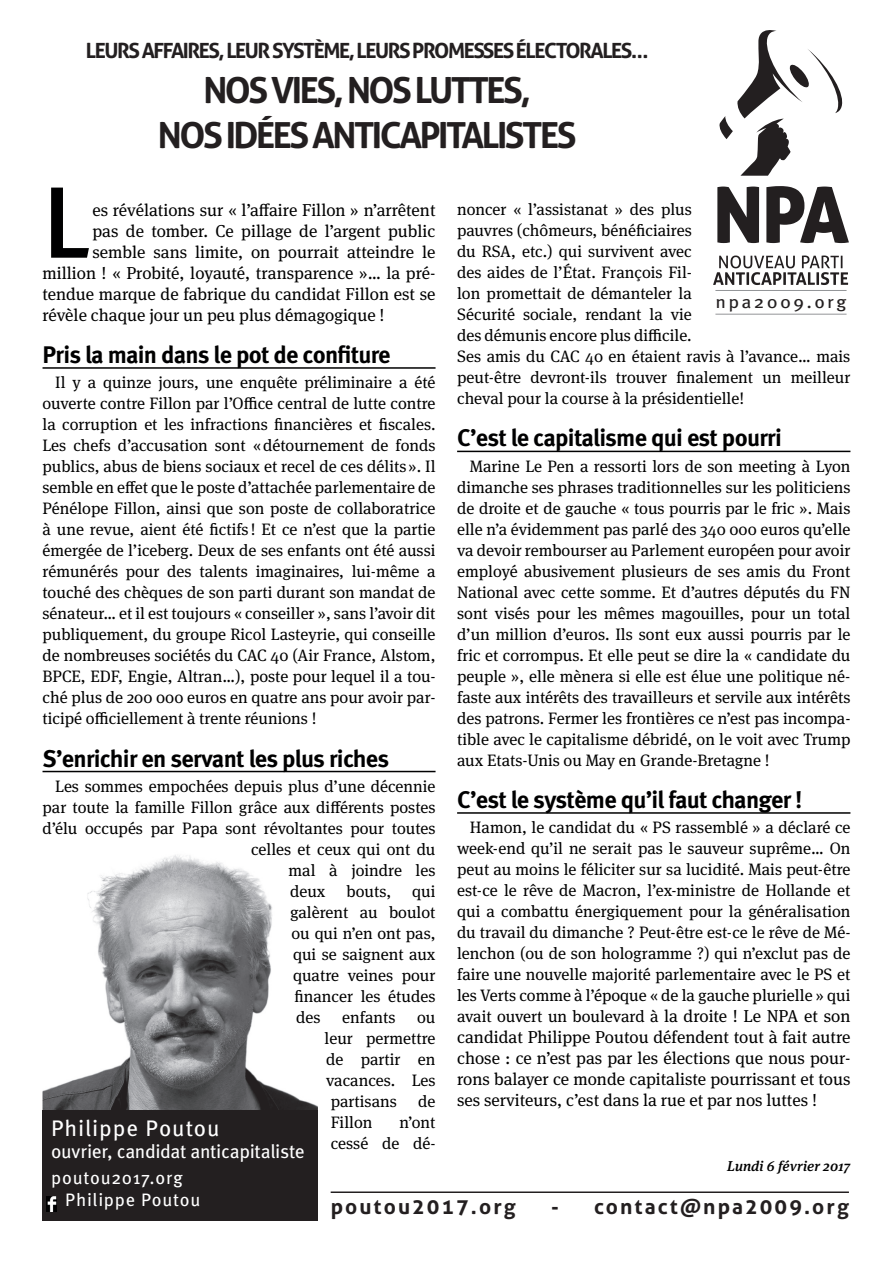
<style>
.page{position:relative;width:893px;height:1263px;background:#fff}
.page>*{position:absolute;margin:0;border:0;box-sizing:border-box;transform-origin:0 0}
.t1{font:500 101.4px "Meta Pro";color:#000001}
.t2{font:700 36px/45px "Aller";letter-spacing:-.07em;color:#231f20;text-align:center}
.t3{font:700 24px "Meta Pro";letter-spacing:-.03em;color:#000001}
.t4{font:22.5px "Meta Pro";letter-spacing:.045em;color:#fff}
.t5{font:700 21px "Aller";letter-spacing:-.07em;color:#231f20}
.t6{font:700 21px "Aller";letter-spacing:.1em;color:#231f20}
.t7{font:19.05px "Meta Pro";letter-spacing:-.015em;color:#fff}
.t8{font:18px/21.6px "Meta Pro";letter-spacing:.045em;color:#fff}
.t9{font:17.55px "Meta Pro";letter-spacing:.12em;color:#231f20;scale:1.1 1}
.t10{font:17.25px/21px "Meta Serif Pro";color:#000001;text-align:justify}
.t11{font:16.5px/21px "Meta Serif Pro";color:#000001;text-align:justify}
.t12{font:italic 500 14.25px "Meta Serif Pro";letter-spacing:.005em;color:#000001}
.s1{font-size:17.25px}
</style>
<div class="page">
<hr style="left:43px;top:367px;width:393px;height:2px;background:#000001">
<hr style="left:43px;top:771px;width:393px;height:1px;background:#000001">
<hr style="left:457px;top:451px;width:393px;height:1px;background:#000001">
<hr style="left:457px;top:812px;width:393px;height:2px;background:#000001">
<hr style="left:715px;top:290px;width:131px;height:1px;background:#939598">
<hr style="left:715px;top:314px;width:131px;height:1px;background:#939598">
<img style="left:43px;top:855px;width:275px;height:255px">
<div style="left:43px;top:1110px;width:275px;height:110px;background:#231f20"></div>
<svg style="left:719px;top:30px;width:124px;height:146px"></svg>
<svg style="left:717px;top:187px;width:42px;height:56px"></svg>
<svg style="left:766px;top:186px;width:83px;height:57px"></svg>
<svg style="left:713px;top:255px;width:135px;height:30px"></svg>
<img style="left:47px;top:1196px;width:10px;height:15px">
<hr style="left:331px;top:1191px;width:518px;height:2px;background:#231f20">
<p class="t5" style="left:86px;top:38px;width:564px">LEURS AFFAIRES, LEUR SYSTÈME, LEURS PROMESSES ÉLECTORALES…</p>
<h2 class="t2" style="left:158px;top:67px;width:420px">NOS VIES, NOS LUTTES,<br>NOS IDÉES ANTICAPITALISTES</h2>
<h1 class="t1" style="left:43px;top:158px;width:49px">L</h1>
<p class="t10" style="left:92px;top:198px;width:345px">es révélations sur « l’affaire Fillon » n’arrêtent</p>
<p class="t10" style="left:92px;top:219px;width:345px">pas de tomber. Ce pillage de l’argent public</p>
<p class="t10" style="left:92px;top:240px;width:345px">semble sans limite, on pourrait atteindre le</p>
<p class="t10" style="left:43px;top:261px;width:395px">million ! « Probité, loyauté, transparence »… la pré-</p>
<p class="t10" style="left:43px;top:282px;width:395px">tendue marque de fabrique du candidat Fillon est se</p>
<p class="t10" style="left:43px;top:303px;width:344px">révèle chaque jour un peu plus démagogique !</p>
<h3 class="t3" style="left:43px;top:339px;width:350px">Pris la main dans le pot de confiture</h3>
<p class="t11" style="left:43px;top:371px;width:395px;text-indent:13px">Il y a quinze jours, une enquête préliminaire a été ouverte contre Fillon par l’Office central de lutte contre la corruption et les infractions financières et fiscales.<br>Les chefs d’accusation sont «détournement de fonds publics, abus de biens sociaux et recel de ces délits». Il semble en effet que le poste d’attachée parlementaire de Pénélope Fillon, ainsi que son poste de collaboratrice à une revue, aient été fictifs ! Et ce n’est que la partie émergée de l’iceberg. Deux de ses enfants ont été aussi rémunérés pour des talents imaginaires, lui-même a touché des chèques de son parti durant son mandat de sénateur… et il est toujours « conseiller », sans l’avoir dit publiquement, du groupe Ricol Lasteyrie, qui conseille de nombreuses sociétés du CAC 40 (Air France, Alstom, BPCE, EDF, Engie, Altran…), poste pour lequel il a tou&shy;ché plus de 200 000 euros en quatre ans pour avoir par&shy;ticipé officiellement à trente réunions !</p>
<h3 class="t3" style="left:43px;top:743px;width:348px">S’enrichir en servant les plus riches</h3>
<p class="t11" style="left:55px;top:775px;width:382px">Les sommes empochées depuis plus d’une décennie</p>
<p class="t11" style="left:43px;top:796px;width:395px">par toute la famille Fillon grâce aux différents postes</p>
<p class="t11" style="left:43px;top:817px;width:395px">d’élu occupés par Papa sont révoltantes pour toutes</p>
<p class="t11" style="left:251px;top:838px;width:186px">celles et ceux qui ont du</p>
<p class="t11" style="left:289px;top:859px;width:149px">mal à joindre les</p>
<p class="t11" style="left:290px;top:880px;width:37px">deux</p>
<p class="t11" style="left:347px;top:880px;width:46px">bouts,</p>
<p class="t11" style="left:412px;top:880px;width:25px">qui</p>
<p class="t11" style="left:290px;top:901px;width:147px">galèrent au boulot</p>
<p class="t11" style="left:292px;top:922px;width:146px">ou qui n’en ont pas,</p>
<p class="t11" style="left:293px;top:943px;width:144px">qui se saignent aux</p>
<p class="t11" style="left:293px;top:964px;width:144px">quatre veines pour</p>
<p class="t11" style="left:295px;top:985px;width:142px">financer les études</p>
<p class="t11" style="left:296px;top:1006px;width:26px">des</p>
<p class="t11" style="left:342px;top:1006px;width:55px">enfants</p>
<p class="t11" style="left:417px;top:1006px;width:20px">ou</p>
<p class="t11" style="left:325px;top:1027px;width:112px">leur permettre</p>
<p class="t11" style="left:326px;top:1048px;width:111px">de partir en</p>
<p class="t11" style="left:326px;top:1069px;width:111px">vacances. Les</p>
<p class="t11" style="left:331px;top:1090px;width:68px">partisans</p>
<p class="t11" style="left:418px;top:1090px;width:19px">de</p>
<p class="t11" style="left:331px;top:1111px;width:43px">Fillon</p>
<p class="t11" style="left:457px;top:198px;width:395px;text-align:left">noncer « l’assistanat » des plus<br>pauvres (chômeurs, bénéficiaires<br>du RSA, etc.) qui survivent avec<br>des aides de l’État. François Fil-<br>lon promettait de démanteler la<br>Sécurité sociale, rendant la vie<br>des démunis encore plus difficile.<br>Ses amis du CAC 40 en étaient ravis à l’avance… mais peut-être devront-ils trouver finalement un meilleur cheval pour la course à la présidentielle!</p>
<h3 class="t3" style="left:457px;top:423px;width:326px">C’est le capitalisme qui est pourri</h3>
<p class="t11" style="left:457px;top:455px;width:395px;text-indent:13px">Marine Le Pen a ressorti lors de son meeting à Lyon dimanche ses phrases traditionnelles sur les politiciens de droite et de gauche « tous pourris par le fric ». Mais elle n’a évidemment pas parlé des 340 000 euros qu’elle va devoir rembourser au Parlement européen pour avoir employé abusivement plusieurs de ses amis du Front National avec cette somme. Et d’autres députés du FN sont visés pour les mêmes magouilles, pour un total d’un million d’euros. Ils sont eux aussi pourris par le fric et corrompus. Et elle peut se dire la « candidate du peuple », elle mènera si elle est élue une politique né&shy;faste aux intérêts des travailleurs et servile aux intérêts des patrons. Fermer les frontières ce n’est pas incompa&shy;tible avec le capitalisme débridé, on le voit avec Trump aux Etats-Unis ou May en Grande-Bretagne !</p>
<h3 class="t3" style="left:457px;top:784px;width:347px">C’est le système qu’il faut changer !</h3>
<p class="t11" style="left:457px;top:816px;width:395px;text-indent:13px">Hamon, le candidat du « PS rassemblé » a déclaré ce week-end qu’il ne serait pas le sauveur suprême… On peut au moins le féliciter sur sa lucidité. Mais peut-être est-ce le rêve de Macron, l’ex-ministre de Hollande et qui a combattu énergiquement pour la généralisation du travail du dimanche ? Peut-être est-ce le rêve de Mé&shy;lenchon (ou de son hologramme ?) qui n’exclut pas de faire une nouvelle majorité parlementaire avec le PS et les Verts comme à l’époque « de la gauche plurielle » qui avait ouvert un boulevard à <span class="s1">la droite ! Le NPA et son</span></p>
<p class="t10" style="left:457px;top:1026px;width:395px">candidat Philippe Poutou défendent tout à fait autre chose : ce n’est pas par les élections que nous pour&shy;rons balayer ce monde capitaliste pourrissant et tous ses serviteurs, c’est dans la rue et par nos luttes !</p>
<p class="t9" style="left:715px;top:291px;width:121px">npa2009.org</p>
<p class="t11" style="left:331px;top:1111px;width:106px;text-align:right">n’ont<br>cessé de dé-</p>
<h3 class="t4" style="left:51px;top:1113px;width:170px">Philippe Poutou</h3>
<p class="t7" style="left:51px;top:1140px;width:255px">ouvrier, candidat anticapitaliste</p>
<p class="t8" style="left:65px;top:1168px;width:137px;text-indent:-14px">poutou2017.org<br>Philippe Poutou</p>
<p class="t12" style="left:727px;top:1155px;width:125px">Lundi 6 février 2017</p>
<p class="t5" style="left:331px;top:1194px;width:187px">POUTOU2017.ORG</p>
<p class="t6" style="left:551px;top:1194px;width:299px">- CONTACT@NPA2009.ORG</p>
</div>
